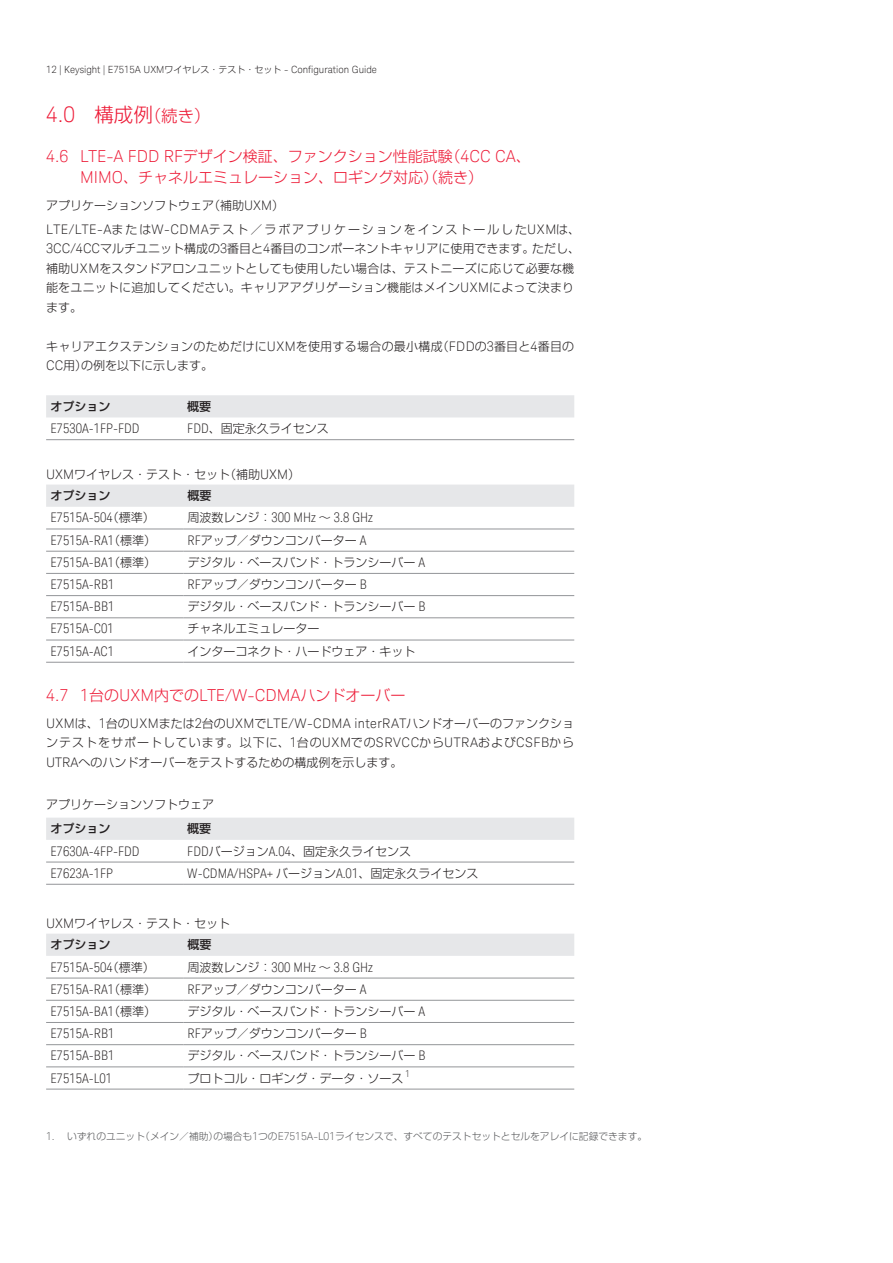
<style>
.page{position:relative;width:893px;height:1263px;background:#fff}
.page>*{position:absolute;margin:0;border:0;box-sizing:border-box;transform-origin:0 0}
.t1{font:300 19.5px "Shin Go Pro";color:#ed1a36}
.t2{font:300 16.5px "Keysight Sans";color:#ed1a36}
.t3{font:300 15px/21px "Shin Go Pro";color:#ed1a36}
.t4{font:300 condensed 13.2px "Keysight Sans";color:#231f20}
.t5{font:300 13.2px "Keysight Sans";letter-spacing:.03em;color:#231f20}
.t6{font:300 12px/19.5px "Shin Go Pro";color:#231f20}
.t7{font:300 12px/23.7px "Shin Go Pro";letter-spacing:.16em;color:#231f20}
.t8{font:300 12px/19.5px "Shin Go Pro";letter-spacing:.025em;color:#231f20}
.t9{font:500 12px "Shin Go Pro";color:#231f20}
.t10{font:300 9.9px "Keysight Sans";color:#231f20}
.t11{font:300 9.75px "Shin Go Pro";color:#57585a}
.s1{font-family:"Shin Go Pro";font-size:9px}
.s2{font-family:"Keysight Sans";font-size:21.45px}
.s3{font-size:16.5px}
.s4{font-family:"Keysight Sans";font-size:16.5px}
.s5{font-family:"Keysight Sans";font-size:13.2px}
.s6{font-family:"Keysight Sans";font-stretch:condensed;font-size:13.2px}
.s7{font-weight:500}
.s8{font-family:"Shin Go Pro";font-stretch:normal;font-size:12px}
.s9{font-family:"Shin Go Pro";font-size:15px}
.s10{font-family:"Shin Go Pro";font-size:12px}
.s11{font-family:"Keysight Sans";font-size:10.8px}
</style>
<div class="page">
<div style="left:46px;top:395px;width:528px;height:22px;background:#e6e7e9"></div>
<hr style="left:46px;top:439px;width:137px;height:1px;background:#939598">
<hr style="left:183px;top:439px;width:391px;height:1px;background:#939598">
<div style="left:46px;top:485px;width:528px;height:22px;background:#e6e7e9"></div>
<hr style="left:46px;top:529px;width:137px;height:1px;background:#939598">
<hr style="left:183px;top:529px;width:391px;height:1px;background:#939598">
<hr style="left:46px;top:551px;width:137px;height:1px;background:#939598">
<hr style="left:183px;top:551px;width:391px;height:1px;background:#939598">
<hr style="left:46px;top:573px;width:137px;height:1px;background:#939598">
<hr style="left:183px;top:573px;width:391px;height:1px;background:#939598">
<hr style="left:46px;top:595px;width:137px;height:1px;background:#939598">
<hr style="left:183px;top:595px;width:391px;height:1px;background:#939598">
<hr style="left:46px;top:617px;width:137px;height:1px;background:#939598">
<hr style="left:183px;top:617px;width:391px;height:1px;background:#939598">
<hr style="left:46px;top:640px;width:137px;height:1px;background:#939598">
<hr style="left:46px;top:662px;width:137px;height:1px;background:#939598">
<hr style="left:183px;top:640px;width:391px;height:1px;background:#939598">
<hr style="left:183px;top:662px;width:391px;height:1px;background:#939598">
<div style="left:46px;top:818px;width:528px;height:22px;background:#e6e7e9"></div>
<hr style="left:46px;top:862px;width:137px;height:1px;background:#939598">
<hr style="left:46px;top:884px;width:137px;height:1px;background:#939598">
<hr style="left:183px;top:862px;width:391px;height:1px;background:#939598">
<hr style="left:183px;top:884px;width:391px;height:1px;background:#939598">
<div style="left:46px;top:934px;width:528px;height:22px;background:#e6e7e9"></div>
<hr style="left:46px;top:978px;width:137px;height:1px;background:#939598">
<hr style="left:183px;top:978px;width:391px;height:1px;background:#939598">
<hr style="left:46px;top:1000px;width:137px;height:1px;background:#939598">
<hr style="left:183px;top:1000px;width:391px;height:1px;background:#939598">
<hr style="left:46px;top:1022px;width:137px;height:1px;background:#939598">
<hr style="left:183px;top:1022px;width:391px;height:1px;background:#939598">
<hr style="left:46px;top:1044px;width:137px;height:1px;background:#939598">
<hr style="left:183px;top:1044px;width:391px;height:1px;background:#939598">
<hr style="left:46px;top:1066px;width:137px;height:1px;background:#939598">
<hr style="left:46px;top:1089px;width:137px;height:1px;background:#939598">
<hr style="left:183px;top:1066px;width:391px;height:1px;background:#939598">
<hr style="left:183px;top:1089px;width:391px;height:1px;background:#939598">
<p class="t10" style="left:46px;top:64px;width:332px">12 | Keysight | E7515A UXM<span class="s1">ワイヤレス・テスト・セット</span> - Configuration Guide</p>
<h1 class="t1" style="left:46px;top:98px;width:166px"><span class="s2">4.0</span>　構成例<span class="s3">（続き）</span></h1>
<p class="t3" style="left:80px;top:144px;width:452px;text-indent:-34px"><span class="s4">4.6 LTE-A FDD RF</span>デザイン検証、ファンクション性能試験（<span class="s4">4CC CA</span>、<br><span class="s4">MIMO</span>、チャネルエミュレーション、ロギング対応）（続き）</p>
<p class="t7" style="left:46px;top:192px;width:536px">アプリケーションソフトウェア（補助<span class="s5">UXM</span>）<br><span class="s5">LTE/LTE-A</span>または<span class="s5">W-CDMA</span>テスト／ラボアプリケーションをインストールした<span class="s5">UXM</span>は、</p>
<p class="t6" style="left:46px;top:237px;width:536px"><span class="s5">3CC/4CC</span>マルチユニット構成の<span class="s5">3</span>番目と<span class="s5">4</span>番目のコンポーネントキャリアに使用できます。ただし、補助<span class="s5">UXM</span>をスタンドアロンユニットとしても使用したい場合は、テストニーズに応じて必要な機能をユニットに追加してください。キャリアアグリゲーション機能はメイン<span class="s5">UXM</span>によって決まります。</p>
<p class="t8" style="left:46px;top:335px;width:530px">キャリアエクステンションのためだけに<span class="s5">UXM</span>を使用する場合の最小構成（<span class="s5">FDD</span>の<span class="s5">3</span>番目と<span class="s5">4</span>番目の<br><span class="s5">CC</span>用）の例を以下に示します。</p>
<p class="t9" style="left:50px;top:396px;width:61px">オプション</p>
<p class="t9" style="left:187px;top:396px;width:25px">概要</p>
<p class="t4" style="left:50px;top:421px;width:91px">E7530A-1FP-FDD</p>
<p class="t6" style="left:187px;top:417px;width:143px"><span class="s6">FDD</span>、固定永久ライセンス</p>
<p class="t6" style="left:50px;top:462px;width:251px;line-height:21.3px;text-indent:-4px"><span class="s5">UXM</span>ワイヤレス・テスト・セット（補助<span class="s5">UXM</span>）<span class="s7">オプション</span></p>
<p class="t9" style="left:188px;top:486px;width:25px">概要</p>
<p class="t4" style="left:50px;top:510px;width:106px">E7515A-504<span class="s8">（標準）</span></p>
<p class="t4" style="left:188px;top:510px;width:187px"><span class="s8">周波数レンジ：</span>300 MHz <span class="s8">～</span> 3.8 GHz</p>
<p class="t4" style="left:50px;top:532px;width:107px">E7515A-RA1<span class="s8">（標準）</span></p>
<p class="t6" style="left:188px;top:529px;width:181px"><span class="s6">RF</span>アップ／ダウンコンバーター <span class="s6">A</span></p>
<p class="t4" style="left:50px;top:554px;width:107px">E7515A-BA1<span class="s8">（標準）</span></p>
<p class="t6" style="left:188px;top:551px;width:239px">デジタル・ベースバンド・トランシーバー <span class="s6">A</span></p>
<p class="t4" style="left:50px;top:576px;width:66px">E7515A-RB1</p>
<p class="t6" style="left:188px;top:573px;width:181px"><span class="s6">RF</span>アップ／ダウンコンバーター <span class="s6">B</span></p>
<p class="t4" style="left:50px;top:599px;width:66px">E7515A-BB1</p>
<p class="t6" style="left:188px;top:595px;width:240px">デジタル・ベースバンド・トランシーバー <span class="s6">B</span></p>
<p class="t4" style="left:50px;top:621px;width:65px">E7515A-C01</p>
<p class="t6" style="left:188px;top:618px;width:134px">チャネルエミュレーター</p>
<p class="t4" style="left:50px;top:643px;width:65px">E7515A-AC1</p>
<p class="t6" style="left:188px;top:640px;width:230px">インターコネクト・ハードウェア・キット</p>
<h2 class="t2" style="left:46px;top:685px;width:361px">4.7 1<span class="s9">台の</span>UXM<span class="s9">内での</span>LTE/W-CDMA<span class="s9">ハンドオーバー</span></h2>
<p class="t5" style="left:46px;top:715px;width:530px">UXM<span class="s10">は、</span>1<span class="s10">台の</span>UXM<span class="s10">または</span>2<span class="s10">台の</span>UXM<span class="s10">で</span>LTE/W-CDMA interRAT<span class="s10">ハンドオーバーのファンクショ</span></p>
<p class="t6" style="left:46px;top:732px;width:530px">ンテストをサポートしています。以下に、<span class="s5">1</span>台の<span class="s5">UXM</span>での<span class="s5">SRVCC</span>から<span class="s5">UTRA</span>および<span class="s5">CSFB</span>から<br><span class="s5">UTRA</span>へのハンドオーバーをテストするための構成例を示します。</p>
<p class="t6" style="left:46px;top:793px;width:170px">アプリケーションソフトウェア</p>
<p class="t9" style="left:50px;top:819px;width:61px">オプション</p>
<p class="t9" style="left:187px;top:819px;width:26px">概要</p>
<p class="t4" style="left:50px;top:843px;width:91px">E7630A-4FP-FDD</p>
<p class="t6" style="left:187px;top:840px;width:225px"><span class="s6">FDD</span>バージョン<span class="s6">A.04</span>、固定永久ライセンス</p>
<p class="t4" style="left:50px;top:865px;width:64px">E7623A-1FP</p>
<p class="t4" style="left:187px;top:865px;width:293px">W-CDMA/HSPA+ <span class="s8">バージョン</span>A.01<span class="s8">、固定永久ライセンス</span></p>
<p class="t6" style="left:50px;top:911px;width:181px;line-height:21.3px;text-indent:-4px"><span class="s5">UXM</span>ワイヤレス・テスト・セット<span class="s7">オプション</span></p>
<p class="t9" style="left:188px;top:935px;width:25px">概要</p>
<p class="t4" style="left:50px;top:959px;width:106px">E7515A-504<span class="s8">（標準）</span></p>
<p class="t4" style="left:188px;top:959px;width:187px"><span class="s8">周波数レンジ：</span>300 MHz <span class="s8">～</span> 3.8 GHz</p>
<p class="t4" style="left:50px;top:981px;width:107px">E7515A-RA1<span class="s8">（標準）</span></p>
<p class="t6" style="left:188px;top:978px;width:181px"><span class="s6">RF</span>アップ／ダウンコンバーター <span class="s6">A</span></p>
<p class="t4" style="left:50px;top:1003px;width:107px">E7515A-BA1<span class="s8">（標準）</span></p>
<p class="t6" style="left:188px;top:1000px;width:239px">デジタル・ベースバンド・トランシーバー <span class="s6">A</span></p>
<p class="t4" style="left:50px;top:1026px;width:66px">E7515A-RB1</p>
<p class="t6" style="left:188px;top:1022px;width:181px"><span class="s6">RF</span>アップ／ダウンコンバーター <span class="s6">B</span></p>
<p class="t4" style="left:50px;top:1048px;width:66px">E7515A-BB1</p>
<p class="t6" style="left:188px;top:1044px;width:240px">デジタル・ベースバンド・トランシーバー <span class="s6">B</span></p>
<p class="t4" style="left:50px;top:1070px;width:63px">E7515A-L01</p>
<p class="t6" style="left:188px;top:1067px;width:224px">プロトコル・ロギング・データ・ソース <sup>1</sup></p>
<p class="t11" style="left:46px;top:1128px;width:603px"><span class="s11">1.</span> いずれのユニット（メイン／補助）の場合も<span class="s11">1</span>つの<span class="s11">E7515A-L01</span>ライセンスで、すべてのテストセットとセルをアレイに記録できます。</p>
</div>
